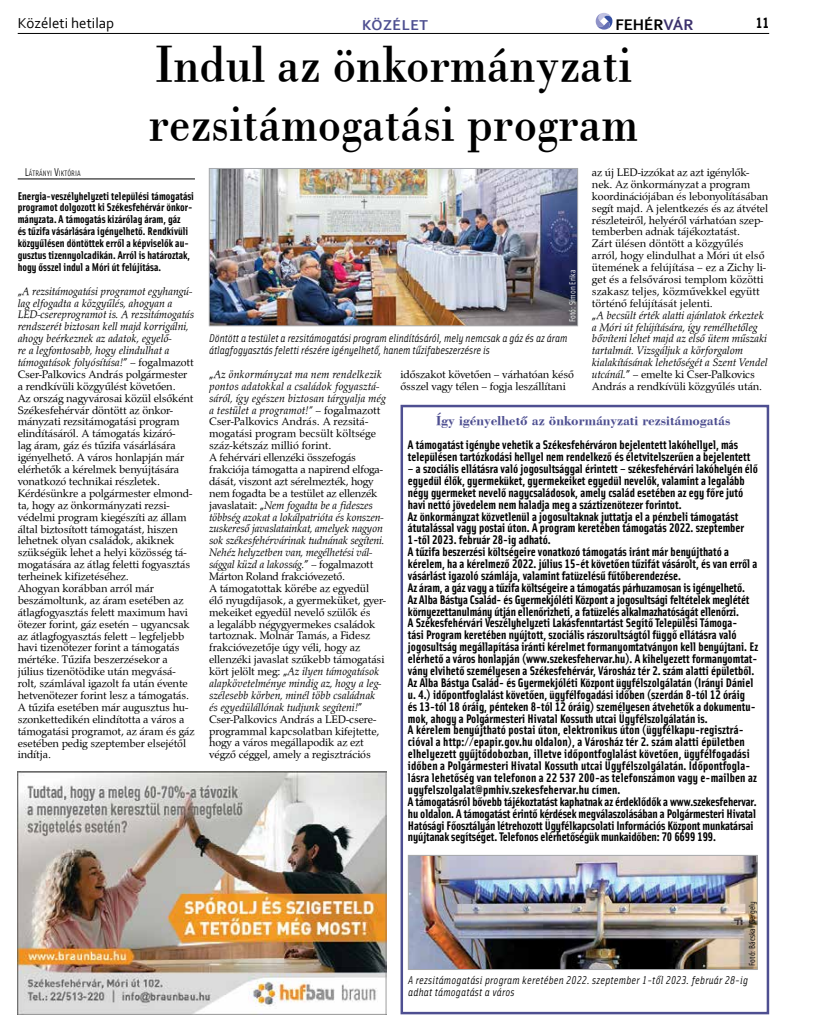
<style>
.page{position:relative;width:833px;height:1025px;background:#fff}
.page>*{position:absolute;margin:0;border:0;box-sizing:border-box;transform-origin:0 0}
.t1{font:52.5px/59.4px "Bodoni PFL";color:#000;scale:.9 1}
.t2{font:700 16.12px "Corbel";color:#000}
.t3{font:15px "Corbel";color:#000}
.t4{font:700 15px "Corbel";letter-spacing:.04em;color:#4e4f91}
.t5{font:700 15px "Solex";color:#000}
.t6{font:700 13.75px "Bodoni PFL";color:#4e4f91}
.t7{font:700 12.5px/11.9px "Solex";color:#000}
.t8{font:11.25px/11.9px "Palladius";letter-spacing:-.01em;color:#000}
.t9{font:700 11.25px/11.9px "Solex";color:#000}
.t10{font:italic 11.25px/11.9px "Solex";color:#000}
.t11{font:italic 11.25px/11.9px "Solex";letter-spacing:.02em;color:#000}
.t12{font:8.75px "Solex";color:#000}
.t13{font:8.75px "Solex";color:#fff}
.t14{font:7.88px "Solex";color:#000}
.s1{color:#3c316c}
.s2{font-size:11.25px}
.s3{font-style:italic}
</style>
<div class="page">
<hr style="left:18px;top:33px;width:751px;height:1px;background:#000">
<svg style="left:595px;top:13px;width:17px;height:17px"></svg>
<div style="left:400px;top:404px;width:369px;height:609px;border:2px solid #4e4f91"></div>
<hr style="left:18px;top:179px;width:177px;height:1px;background:#000">
<img style="left:211px;top:170px;width:365px;height:154px">
<div style="left:209px;top:168px;width:369px;height:158px;border:1px solid #a7a9ac"></div>
<img style="left:18px;top:771px;width:368px;height:242px">
<img style="left:410px;top:856px;width:345px;height:111px">
<div style="left:408px;top:854px;width:349px;height:115px;border:1px solid #a7a9ac"></div>
<h3 class="t3" style="left:18px;top:13px;width:98px">Közéleti hetilap</h3>
<h3 class="t4" style="left:362px;top:15px;width:67px">Közélet</h3>
<h2 class="t2" style="left:615px;top:14px;width:80px">FEHÉR<span class="s1">VÁR</span></h2>
<h3 class="t5" style="left:756px;top:13px;width:14px">11</h3>
<h1 class="t1" style="left:149px;top:33px;width:545px">Indul az önkormányzati rezsitámogatási program</h1>
<p class="t14" style="left:25px;top:168px;width:57px"><span class="s2">L</span>ÁTRÁNYI <span class="s2">V</span>IKTÓRIA</p>
<p class="t9" style="left:18px;top:189px;width:178px">Energia-veszélyhelyzeti települési támogatási programot dolgozott ki Székesfehérvár önkor&shy;mányzata. A támogatás kizárólag áram, gáz<br>és tűzifa vásárlására igényelhető. Rendkívüli közgyűlésen döntöttek erről a képviselők au&shy;gusztus tizennyolcadikán. Arról is határoztak, hogy ősszel indul a Móri út felújítása.</p>
<p class="t8" style="left:18px;top:285px;width:178px">„<span class="s3">A rezsitámogatási programot egyhangú&shy;lag elfogadta a közgyűlés, ahogyan a LED-csereprogramot is. A rezsitámogatás rendszerét biztosan kell majd korrigálni, ahogy beérkeznek az adatok, egyelő-<br>re a legfontosabb, hogy elindulhat a támogatások folyósítása!</span>” – fogalmazott Cser-Palkovics András polgármester a rendkívüli közgyűlést követően.<br>Az ország nagyvárosai közül elsőként Székesfehérvár döntött az önkor&shy;mányzati rezsitámogatási program elindításáról. A támogatás kizáró-<br>lag áram, gáz és tűzifa vásárlására igényelhető. A város honlapján már elérhetők a kérelmek benyújtására vonatkozó technikai részletek.<br>Kérdésünkre a polgármester elmond&shy;ta, hogy az önkormányzati rezsi&shy;védelmi program kiegészíti az állam által biztosított támogatást, hiszen lehetnek olyan családok, akiknek szükségük lehet a helyi közösség tá&shy;mogatására az átlag feletti fogyasztás terheinek kifizetéséhez.<br>Ahogyan korábban arról már beszámoltunk, az áram esetében az átlagfogyasztás felett maximum havi ötezer forint, gáz esetén – ugyancsak az átlagfogyasztás felett – legfeljebb havi tizenötezer forint a támogatás mértéke. Tűzifa beszerzésekor a július tizenötödike után megvásá&shy;rolt, számlával igazolt fa után évente hetvenötezer forint lesz a támogatás.<br>A tűzifa esetében már augusztus hu&shy;szonkettedikén elindította a város a támogatási programot, az áram és gáz esetében pedig szeptember elsejétől indítja.</p>
<p class="t8" style="left:592px;top:166px;width:178px">az új LED-izzókat az azt igénylők&shy;nek. Az önkormányzat a program koordinációjában és lebonyolításában segít majd. A jelentkezés és az átvétel részleteiről, helyéről várhatóan szep&shy;temberben adnak tájékoztatást.<br>Zárt ülésen döntött a közgyűlés arról, hogy elindulhat a Móri út első ütemének a felújítása – ez a Zichy li&shy;get és a felsővárosi templom közötti szakasz teljes, közművekkel együtt történő felújítását jelenti.<br>„<span class="s3">A becsült érték alatti ajánlatok érkeztek a Móri út felújítására, így remélhetőleg bővíteni lehet majd az első ütem műszaki tartalmát. Vizsgáljuk a körforgalom kialakításának lehetőségét a Szent Vendel utcánál.</span>” – emelte ki Cser-Palkovics András a rendkívüli közgyűlés után.</p>
<p class="t13" style="left:567px;top:322px;width:54px;rotate:-90deg">Fotó: Simon Erika</p>
<p class="t10" style="left:209px;top:332px;width:360px">Döntött a testület a rezsitámogatási program elindításáról, mely nemcsak a gáz és az áram átlagfogyasztás feletti részére igényelhető, hanem tűzifabeszerzésre is</p>
<p class="t8" style="left:209px;top:368px;width:178px">„<span class="s3">Az önkormányzat ma nem rendelkezik pontos adatokkal a családok fogyasztá&shy;sáról, így egészen biztosan tárgyalja még a testület a programot!”</span> – fogalmazott Cser-Palkovics András. A rezsitá&shy;mogatási program becsült költsége száz-kétszáz millió forint.<br>A fehérvári ellenzéki összefogás frakciója támogatta a napirend elfoga&shy;dását, viszont azt sérelmezték, hogy nem fogadta be a testület az ellenzék javaslatait: „<span class="s3">Nem fogadta be a fideszes többség azokat a lokálpatrióta és konszen&shy;zuskereső javaslatainkat, amelyek nagyon sok székesfehérvárinak tudnának segíteni.<br>Nehéz helyzetben van, megélhetési vál&shy;sággal küzd a lakosság.</span>” – fogalmazott Márton Roland frakcióvezető.<br>A támogatottak körébe az egyedül<br>élő nyugdíjasok, a gyermeküket, gyer&shy;mekeiket egyedül nevelő szülők és<br>a legalább négygyermekes családok tartoznak. Molnár Tamás, a Fidesz frakcióvezetője úgy véli, hogy az ellenzéki javaslat szűkebb támogatási kört jelölt meg: „<span class="s3">Az ilyen támogatások alapkövetelménye mindig az, hogy a leg&shy;szélesebb körben, minél több családnak és egyedülállónak tudjunk segíteni!</span>” Cser-Palkovics András a LED-csere&shy;programmal kapcsolatban kifejtette, hogy a város megállapodik az ezt végző céggel, amely a regisztrációs</p>
<p class="t8" style="left:400px;top:368px;width:175px">időszakot követően – várhatóan késő ősszel vagy télen – fogja leszállítani</p>
<p class="t6" style="left:436px;top:411px;width:295px">Így igényelhető az önkormányzati rezsitámogatás</p>
<p class="t7" style="left:408px;top:438px;width:344px">A támogatást igénybe vehetik a Székesfehérváron bejelentett lakóhellyel, más településen tartózkodási hellyel nem rendelkező és életvitelszerűen a bejelentett</p>
<p class="t7" style="left:408px;top:462px;width:352px">– a szociális ellátásra való jogosultsággal érintett – székesfehérvári lakóhelyén élő egyedül élők, gyermeküket, gyermekeiket egyedül nevelők, valamint a legalább négy gyermeket nevelő nagycsaládosok, amely család esetében az egy főre jutó havi nettó jövedelem nem haladja meg a száztizenötezer forintot.<br>Az önkormányzat közvetlenül a jogosultaknak juttatja el a pénzbeli támogatást átutalással vagy postai úton. A program keretében támogatás 2022. szeptember 1-től 2023. február 28-ig adható.<br>A tűzifa beszerzési költségeire vonatkozó támogatás iránt már benyújtható a kérelem, ha a kérelmező 2022. július 15-ét követően tűzifát vásárolt, és van erről a vásárlást igazoló számlája, valamint fatüzelésű fűtőberendezése.<br>Az áram, a gáz vagy a tűzifa költségeire a támogatás párhuzamosan is igényelhető.<br>Az Alba Bástya Család- és Gyermekjóléti Központ a jogosultsági feltételek meglétét környezettanulmány útján ellenőrizheti, a fatüzelés alkalmazhatóságát ellenőrzi.<br>A Székesfehérvári Veszélyhelyzeti Lakásfenntartást Segítő Települési Támoga-<br>tási Program keretében nyújtott, szociális rászorultságtól függő ellátásra való jogosultság megállapítása iránti kérelmet formanyomtatványon kell benyújtani. Ez elérhető a város honlapján (www.szekesfehervar.hu). A kihelyezett formanyomtat&shy;vány elvihető személyesen a Székesfehérvár, Városház tér 2. szám alatti épületből.<br>Az Alba Bástya Család- és Gyermekjóléti Központ ügyfélszolgálatán (Irányi Dániel u. 4.) időpontfoglalást követően, ügyfélfogadási időben (szerdán 8-tól 12 óráig<br>és 13-tól 18 óráig, pénteken 8-tól 12 óráig) személyesen átvehetők a dokumentu&shy;mok, ahogy a Polgármesteri Hivatal Kossuth utcai Ügyfélszolgálatán is.<br>A kérelem benyújtható postai úton, elektronikus úton (ügyfélkapu-regisztrá&shy;cióval a http://epapir.gov.hu oldalon), a Városház tér 2. szám alatti épületben elhelyezett gyűjtődobozban, illetve időpontfoglalást követően, ügyfélfogadási időben a Polgármesteri Hivatal Kossuth utcai Ügyfélszolgálatán. Időpontfogla&shy;lásra lehetőség van telefonon a 22 537 200-as telefonszámon vagy e-mailben az ugyfelszolgalat@pmhiv.szekesfehervar.hu címen.<br>A támogatásról bővebb tájékoztatást kaphatnak az érdeklődők a www.szekesfehervar. hu oldalon. A támogatást érintő kérdések megválaszolásában a Polgármesteri Hivatal Hatósági Főosztályán létrehozott Ügyfélkapcsolati Információs Központ munkatársai nyújtanak segítséget. Telefonos elérhetőségük munkaidőben: 70 6699 199.</p>
<p class="t12" style="left:746px;top:965px;width:67px;rotate:-90deg">Fotó: Bácskai Gergely</p>
<p class="t11" style="left:408px;top:973px;width:341px">A rezsitámogatási program keretében 2022. szeptember 1-től 2023. február 28-ig adhat támogatást a város</p>
</div>
